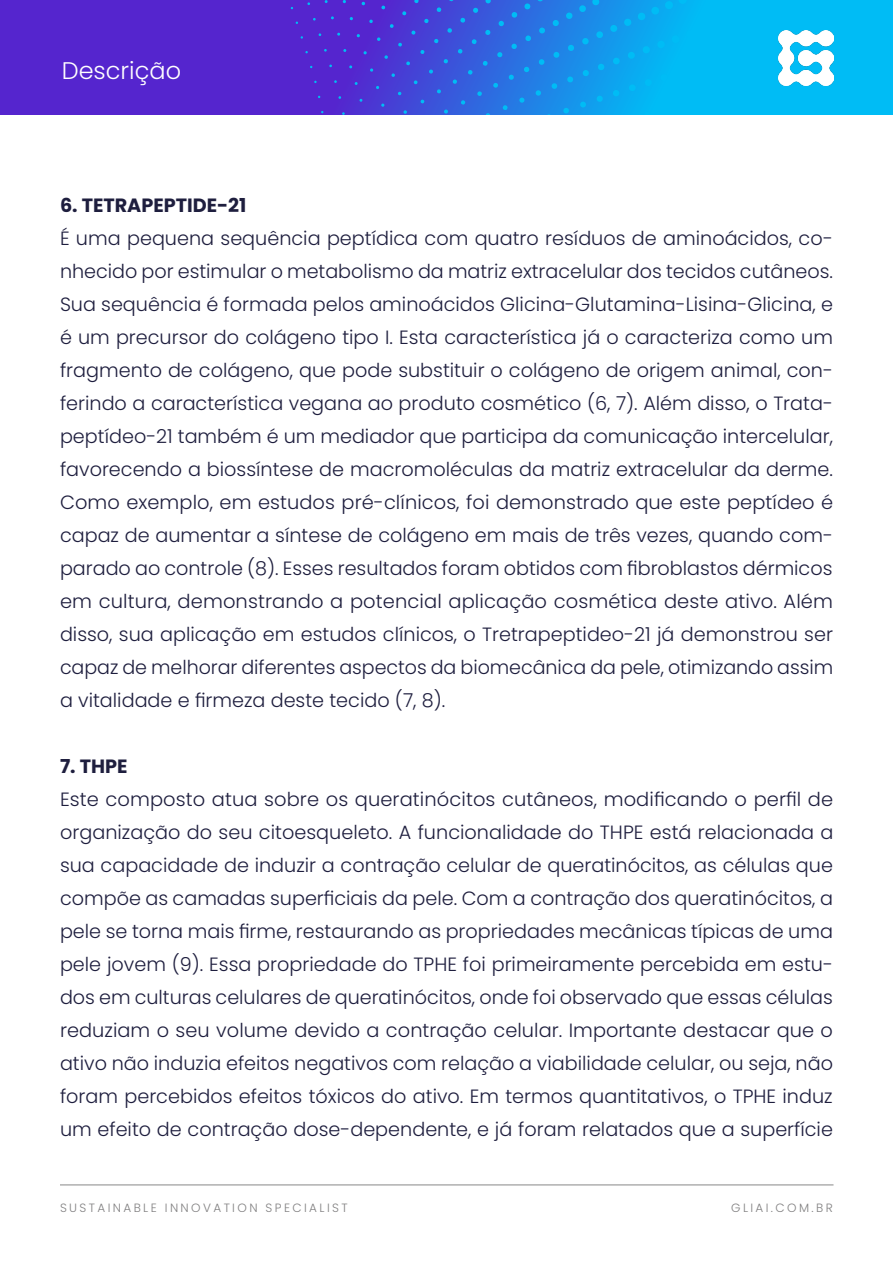
<style>
.page{position:relative;width:893px;height:1263px;background:#fff}
.page>*{position:absolute;margin:0;border:0;box-sizing:border-box;transform-origin:0 0}
.t1{font:300 24px "Poppins";color:#fff}
.t2{font:300 19.2px/33px "Poppins";color:#1e1e3e;text-align:justify}
.t3{font:700 19.2px "Poppins";color:#1e1e3e}
.t4{font:300 12px "Poppins";letter-spacing:.2em;color:#818081}
</style>
<div class="page">
<hr style="left:60px;top:1185px;width:773px;height:1px;background:#878787">
<svg style="left:0;top:0;width:893px;height:115px"></svg>
<svg style="left:250px;top:0;width:563px;height:115px"></svg>
<img style="left:778px;top:30px;width:55px;height:56px">
<p class="t1" style="left:62px;top:56px;width:121px">Descrição</p>
<p class="t3" style="left:60px;top:194px;width:188px">6. TETRAPEPTIDE-21</p>
<p class="t2" style="left:60px;top:221px;width:775px">É uma pequena sequência peptídica com quatro resíduos de aminoácidos, co&shy;nhecido por estimular o metabolismo da matriz extracelular dos tecidos cutâneos.<br>Sua sequência é formada pelos aminoácidos Glicina-Glutamina-Lisina-Glicina, e é um precursor do colágeno tipo I. Esta característica já o caracteriza como um fragmento de colágeno, que pode substituir o colágeno de origem animal, con&shy;ferindo a característica vegana ao produto cosmético (6, 7). Além disso, o Trata&shy;peptídeo-21 também é um mediador que participa da comunicação intercelular, favorecendo a biossíntese de macromoléculas da matriz extracelular da derme.<br>Como exemplo, em estudos pré-clínicos, foi demonstrado que este peptídeo é capaz de aumentar a síntese de colágeno em mais de três vezes, quando com&shy;parado ao controle (8). Esses resultados foram obtidos com fibroblastos dérmicos em cultura, demonstrando a potencial aplicação cosmética deste ativo. Além disso, sua aplicação em estudos clínicos, o Tretrapeptideo-21 já demonstrou ser capaz de melhorar diferentes aspectos da biomecânica da pele, otimizando assim a vitalidade e firmeza deste tecido (7, 8).</p>
<p class="t3" style="left:60px;top:755px;width:69px">7. THPE</p>
<p class="t2" style="left:60px;top:782px;width:775px">Este composto atua sobre os queratinócitos cutâneos, modificando o perfil de organização do seu citoesqueleto. A funcionalidade do THPE está relacionada a sua capacidade de induzir a contração celular de queratinócitos, as células que compõe as camadas superficiais da pele. Com a contração dos queratinócitos, a pele se torna mais firme, restaurando as propriedades mecânicas típicas de uma pele jovem (9). Essa propriedade do TPHE foi primeiramente percebida em estu&shy;dos em culturas celulares de queratinócitos, onde foi observado que essas células reduziam o seu volume devido a contração celular. Importante destacar que o ativo não induzia efeitos negativos com relação a viabilidade celular, ou seja, não foram percebidos efeitos tóxicos do ativo. Em termos quantitativos, o TPHE induz um efeito de contração dose-dependente, e já foram relatados que a superfície</p>
<p class="t4" style="left:60px;top:1201px;width:289px">SUSTAINABLE INNOVATION SPECIALIST</p>
<p class="t4" style="left:731px;top:1201px;width:103px">GLIAI.COM.BR</p>
</div>
